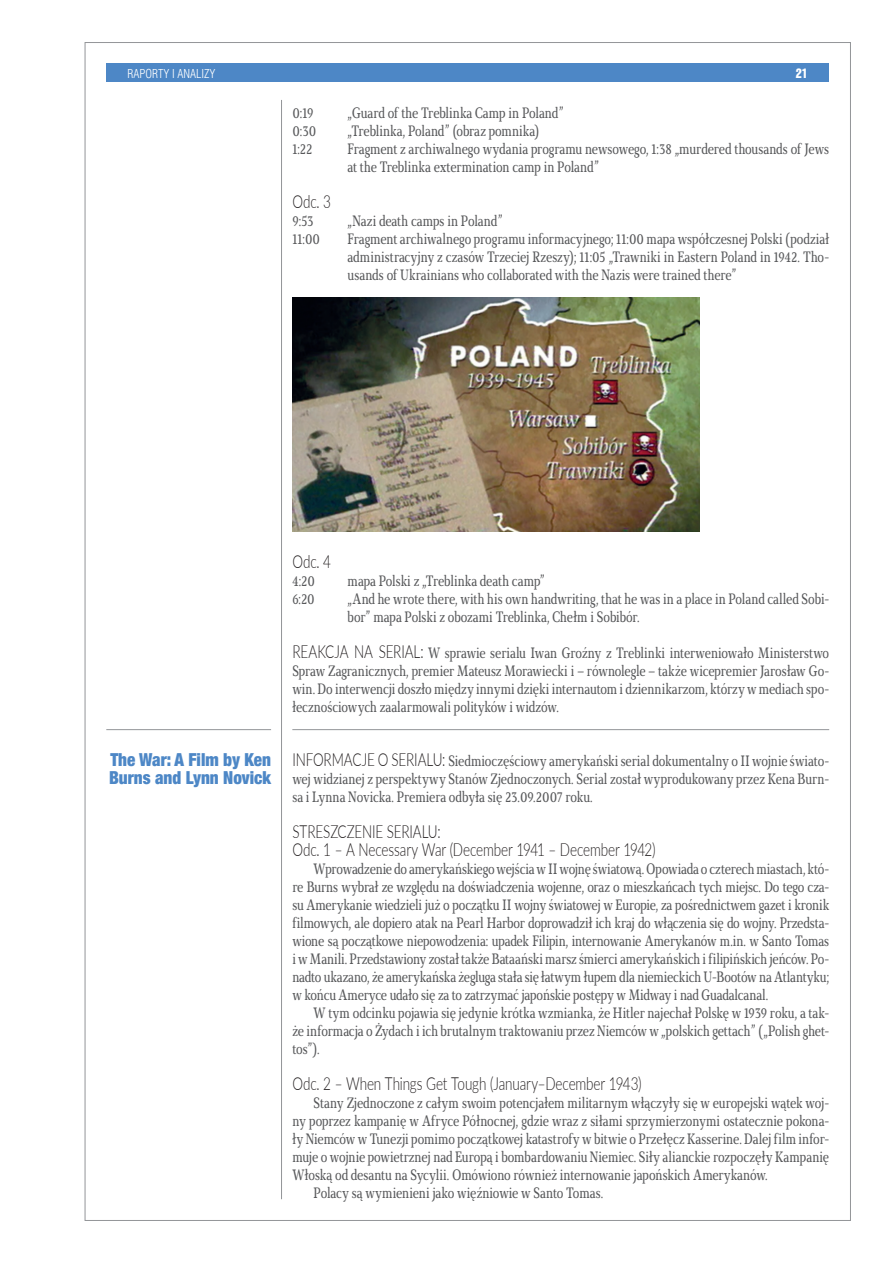
<style>
.page{position:relative;width:893px;height:1263px;background:#fff}
.page>*{position:absolute;margin:0;border:0;box-sizing:border-box;transform-origin:0 0}
.lead{font:300 18px "Lato";letter-spacing:-.01em;color:#231f20;scale:.75 1}
.film_serial{font:900 condensed 18px/18px "Helvetica Neue";color:#4d87c6;scale:.95 1}
.TEKST_BAZOWY{font:15px/18px "Marta";letter-spacing:-.005em;color:#57585a;text-align:justify;scale:.8 1}
.przeklamania{font:15px/18px "Marta";letter-spacing:-.005em;color:#57585a;scale:.8 1}
.lead-2{font:15px/18px "Marta";color:#57585a;text-align:justify;scale:.8 1}
.t1{font:300 12px "Helvetica Condensed Pl";color:#fff}
.t2{font:12px "Helvetica Inserat Pl";color:#fff}
.s1{font-family:"Lato";font-weight:300;font-size:18px;color:#231f20}
</style>
<div class="page">
<div style="left:106px;top:64px;width:723px;height:18px;background:#4d87c6"></div>
<hr style="left:281px;top:100px;width:1px;height:1099px;background:#939598">
<hr style="left:292px;top:729px;width:537px;height:1px;background:#939598">
<img style="left:292px;top:298px;width:407px;height:234px">
<hr style="left:106px;top:729px;width:165px;height:1px;background:#939598">
<p class="t1" style="left:128px;top:66px;width:89px">RAPORTY I ANALIZY</p>
<p class="t2" style="left:796px;top:66px;width:13px">21</p>
<p class="przeklamania" style="left:292px;top:104px;width:28px">0:19</p>
<p class="przeklamania" style="left:348px;top:104px;width:272px">„Guard of the Treblinka Camp in Poland”</p>
<p class="przeklamania" style="left:292px;top:122px;width:31px">0:30</p>
<p class="przeklamania" style="left:348px;top:122px;width:241px">„Treblinka, Poland” (obraz pomnika)</p>
<p class="przeklamania" style="left:292px;top:140px;width:27px">1:22</p>
<p class="przeklamania" style="left:348px;top:140px;width:603px">Fragment z archiwalnego wydania programu newsowego, 1:38 „murdered thousands of Jews at the Treblinka extermination camp in Poland”</p>
<p class="lead" style="left:292px;top:189px;width:53px">Odc. 3</p>
<p class="przeklamania" style="left:292px;top:212px;width:28px">9:53</p>
<p class="przeklamania" style="left:348px;top:212px;width:195px">„Nazi death camps in Poland”</p>
<p class="przeklamania" style="left:292px;top:230px;width:36px">11:00</p>
<p class="przeklamania" style="left:348px;top:230px;width:603px;text-align:justify">Fragment archiwalnego programu informacyjnego; 11:00 mapa współczesnej Polski (podział administracyjny z czasów Trzeciej Rzeszy); 11:05 „Trawniki in Eastern Poland in 1942. Tho&shy;usands of Ukrainians who collaborated with the Nazis were trained there”</p>
<p class="film_serial" style="left:109px;top:750px;width:172px">The War: A Film by Ken<br>Burns and Lynn Novick</p>
<p class="lead" style="left:292px;top:549px;width:53px">Odc. 4</p>
<p class="przeklamania" style="left:292px;top:572px;width:30px">4:20</p>
<p class="przeklamania" style="left:348px;top:572px;width:248px">mapa Polski z „Treblinka death camp”</p>
<p class="przeklamania" style="left:292px;top:590px;width:30px">6:20</p>
<p class="przeklamania" style="left:348px;top:590px;width:603px">„And he wrote there, with his own handwriting, that he was in a place in Poland called Sobi&shy;bor” mapa Polski z obozami Treblinka, Chełm i Sobibór.</p>
<p class="lead-2" style="left:292px;top:644px;width:673px"><span class="s1">REAKCJA NA SERIAL:</span> W sprawie serialu Iwan Groźny z Treblinki interweniowało Ministerstwo Spraw Zagranicznych, premier Mateusz Morawiecki i – równolegle – także wicepremier Jarosław Go&shy;win. Do interwencji doszło między innymi dzięki internautom i dziennikarzom, którzy w mediach spo&shy;łecznościowych zaalarmowali polityków i widzów.</p>
<p class="lead-2" style="left:292px;top:752px;width:673px"><span class="s1">INFORMACJE O SERIALU:</span> Siedmioczęściowy amerykański serial dokumentalny o II wojnie świato&shy;wej widzianej z perspektywy Stanów Zjednoczonych. Serial został wyprodukowany przez Kena Burn&shy;sa i Lynna Novicka. Premiera odbyła się 23.09.2007 roku.</p>
<p class="lead" style="left:292px;top:819px;width:199px">STRESZCZENIE SERIALU:</p>
<p class="lead" style="left:292px;top:837px;width:486px">Odc. 1 – A Necessary War (December 1941 – December 1942)</p>
<p class="TEKST_BAZOWY" style="left:292px;top:860px;width:673px;text-indent:21px">Wprowadzenie do amerykańskiego wejścia w II wojnę światową. Opowiada o czterech miastach, któ&shy;re Burns wybrał ze względu na doświadczenia wojenne, oraz o mieszkańcach tych miejsc. Do tego cza&shy;su Amerykanie wiedzieli już o początku II wojny światowej w Europie, za pośrednictwem gazet i kronik filmowych, ale dopiero atak na Pearl Harbor doprowadził ich kraj do włączenia się do wojny. Przedsta&shy;wione są początkowe niepowodzenia: upadek Filipin, internowanie Amerykanów m.in. w Santo Tomas i w Manili. Przedstawiony został także Bataański marsz śmierci amerykańskich i filipińskich jeńców. Po&shy;nadto ukazano, że amerykańska żegluga stała się łatwym łupem dla niemieckich U-Bootów na Atlantyku; w końcu Ameryce udało się za to zatrzymać japońskie postępy w Midway i nad Guadalcanal.</p>
<p class="TEKST_BAZOWY" style="left:292px;top:1004px;width:673px;text-indent:21px">W tym odcinku pojawia się jedynie krótka wzmianka, że Hitler najechał Polskę w 1939 roku, a tak&shy;że informacja o Żydach i ich brutalnym traktowaniu przez Niemców w „polskich gettach” („Polish ghet&shy;tos”).</p>
<p class="lead" style="left:292px;top:1071px;width:467px">Odc. 2 – When Things Get Tough (January–December 1943)</p>
<p class="TEKST_BAZOWY" style="left:292px;top:1094px;width:673px;text-indent:21px">Stany Zjednoczone z całym swoim potencjałem militarnym włączyły się w europejski wątek woj&shy;ny poprzez kampanię w Afryce Północnej, gdzie wraz z siłami sprzymierzonymi ostatecznie pokona&shy;ły Niemców w Tunezji pomimo początkowej katastrofy w bitwie o Przełęcz Kasserine. Dalej film infor&shy;muje o wojnie powietrznej nad Europą i bombardowaniu Niemiec. Siły alianckie rozpoczęły Kampanię Włoską od desantu na Sycylii. Omówiono również internowanie japońskich Amerykanów.</p>
<p class="TEKST_BAZOWY" style="left:314px;top:1184px;width:364px">Polacy są wymienieni jako więźniowie w Santo Tomas.</p>
</div>
